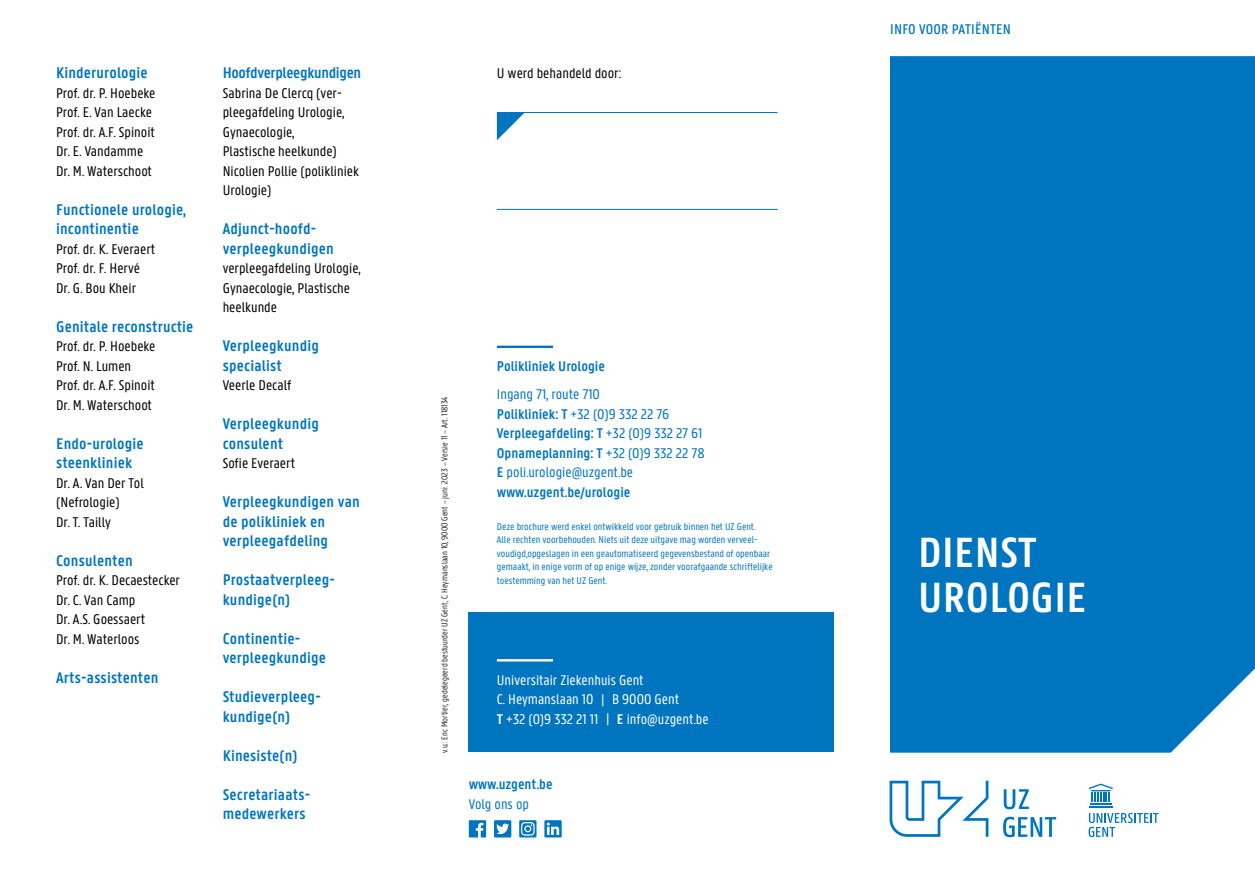
<style>
.page{position:relative;width:1255px;height:893px;background:#fff}
.page>*{position:absolute;margin:0;border:0;box-sizing:border-box;transform-origin:0 0}
.t1{font:600 45px/45px "U Gent Panno Text";letter-spacing:.01em;color:#fff}
.t2{font:600 16.5px/19.5px "U Gent Panno Text";letter-spacing:.01em;color:#0075bf}
.t3{font:600 16.5px "U Gent Panno Text";letter-spacing:-.02em;color:#0075bf}
.t4{font:15px/19.5px "U Gent Panno Text";color:#000}
.t5{font:15px/19.5px "U Gent Panno Text";color:#0075bf}
.t6{font:15px/19.5px "U Gent Panno Text";color:#fff}
.t7{font:600 15px "U Gent Panno Text";color:#0075bf}
.t8{font:500 15px "U Gent Panno Text";letter-spacing:.01em;color:#0075bf}
.t9{font:10.5px/13.5px "U Gent Panno Text";color:#0075bf}
.t10{font:300 9px "U Gent Panno Text";color:#000}
.s1{font-weight:600}
</style>
<div class="page">
<svg style="left:1088px;top:783px;width:24px;height:24px"></svg>
<svg style="left:1088px;top:813px;width:70px;height:24px"></svg>
<svg style="left:889px;top:781px;width:99px;height:56px"></svg>
<svg style="left:1003px;top:789px;width:25px;height:20px"></svg>
<svg style="left:1003px;top:817px;width:53px;height:20px"></svg>
<div style="left:890px;top:56px;width:364px;height:697px;background:#0075bf"></div>
<div style="left:469px;top:612px;width:364px;height:140px;background:#0075bf"></div>
<hr style="left:497px;top:659px;width:56px;height:2px;background:#fff">
<svg style="left:469px;top:820px;width:17px;height:17px"></svg>
<svg style="left:494px;top:820px;width:17px;height:17px"></svg>
<svg style="left:519px;top:820px;width:17px;height:17px"></svg>
<svg style="left:544px;top:820px;width:17px;height:17px"></svg>
<hr style="left:497px;top:346px;width:56px;height:2px;background:#0075bf">
<hr style="left:497px;top:209px;width:280px;height:1px;background:#0075bf">
<hr style="left:497px;top:112px;width:280px;height:1px;background:#0075bf">
<svg style="left:497px;top:113px;width:27px;height:27px"></svg>
<p class="t2" style="left:56px;top:63px;width:93px">Kinderurologie</p>
<p class="t4" style="left:56px;top:83px;width:101px">Prof. dr. P. Hoebeke<br>Prof. E. Van Laecke<br>Prof. dr. A.F. Spinoit<br>Dr. E. Vandamme<br>Dr. M. Waterschoot</p>
<p class="t2" style="left:56px;top:199px;width:132px">Functionele urologie, incontinentie</p>
<p class="t4" style="left:56px;top:239px;width:101px">Prof. dr. K. Everaert<br>Prof. dr. F. Hervé<br>Dr. G. Bou Kheir</p>
<p class="t2" style="left:56px;top:316px;width:139px">Genitale reconstructie</p>
<p class="t4" style="left:56px;top:336px;width:101px">Prof. dr. P. Hoebeke<br>Prof. N. Lumen<br>Prof. dr. A.F. Spinoit<br>Dr. M. Waterschoot</p>
<p class="t2" style="left:56px;top:433px;width:89px">Endo-urologie steenkliniek</p>
<p class="t4" style="left:56px;top:473px;width:89px">Dr. A. Van Der Tol (Nefrologie)<br>Dr. T. Tailly</p>
<p class="t2" style="left:56px;top:550px;width:78px">Consulenten</p>
<p class="t4" style="left:56px;top:570px;width:125px">Prof. dr. K. Decaestecker<br>Dr. C. Van Camp<br>Dr. A.S. Goessaert<br>Dr. M. Waterloos</p>
<p class="t2" style="left:56px;top:667px;width:104px">Arts-assistenten</p>
<p class="t3" style="left:223px;top:63px;width:140px">Hoofdverpleegkundigen</p>
<p class="t4" style="left:223px;top:83px;width:138px">Sabrina De Clercq (ver&shy;pleegafdeling Urologie,<br>Gynaecologie,<br>Plastische heelkunde)<br>Nicolien Pollie (polikliniek<br>Urologie)</p>
<p class="t2" style="left:223px;top:219px;width:113px">Adjunct-hoofd&shy;verpleegkundigen</p>
<p class="t4" style="left:223px;top:258px;width:139px">verpleegafdeling Urologie,<br>Gynaecologie, Plastische heelkunde</p>
<p class="t2" style="left:223px;top:336px;width:98px">Verpleegkundig specialist</p>
<p class="t4" style="left:223px;top:375px;width:70px">Veerle Decalf</p>
<p class="t2" style="left:223px;top:414px;width:98px">Verpleegkundig consulent</p>
<p class="t4" style="left:223px;top:453px;width:74px">Sofie Everaert</p>
<p class="t2" style="left:223px;top:492px;width:138px">Verpleegkundigen van de polikliniek en verpleegafdeling</p>
<p class="t2" style="left:223px;top:570px;width:112px">Prostaatverpleeg&shy;kundige(n)</p>
<p class="t2" style="left:223px;top:628px;width:105px">Continentie&shy;verpleegkundige</p>
<p class="t2" style="left:223px;top:687px;width:98px">Studieverpleeg&shy;kundige(n)</p>
<p class="t2" style="left:223px;top:745px;width:76px">Kinesiste(n)</p>
<p class="t2" style="left:223px;top:784px;width:88px">Secretariaats&shy;medewerkers</p>
<p class="t4" style="left:497px;top:63px;width:126px">U werd behandeld door:</p>
<p class="t10" style="left:439px;top:753px;width:358px;rotate:-90deg">v.u.: Eric Mortier, gedelegeerd bestuurder UZ Gent, C. Heymanslaan 10, 9000 Gent – juni 2023 – Versie 11 – Art. 118134</p>
<p class="t7" style="left:497px;top:357px;width:110px">Polikliniek Urologie</p>
<p class="t5" style="left:497px;top:385px;width:209px">Ingang 71, route 710<br><span class="s1">Polikliniek: T</span> +32 (0)9 332 22 76<br><span class="s1">Verpleegafdeling: T</span> +32 (0)9 332 27 61<br><span class="s1">Opnameplanning: T</span> +32 (0)9 332 22 78<br><span class="s1">E</span> poli.urologie@uzgent.be <span class="s1">www.uzgent.be/urologie</span></p>
<p class="t9" style="left:497px;top:520px;width:277px">Deze brochure werd enkel ontwikkeld voor gebruik binnen het UZ Gent.<br>Alle rechten voorbehouden. Niets uit deze uitgave mag worden verveel&shy;voudigd,opgeslagen in een geautomatiseerd gegevensbestand of openbaar gemaakt, in enige vorm of op enige wijze, zonder voorafgaande schriftelijke toestemming van het UZ Gent.</p>
<p class="t6" style="left:497px;top:670px;width:213px">Universitair Ziekenhuis Gent<br>C. Heymanslaan 10 | B 9000 Gent<br><span class="s1">T</span> +32 (0)9 332 21 11 | <span class="s1">E</span> info@uzgent.be</p>
<p class="t7" style="left:469px;top:775px;width:85px">www.uzgent.be</p>
<p class="t5" style="left:469px;top:794px;width:62px">Volg ons op</p>
<p class="t8" style="left:890px;top:20px;width:122px">INFO VOOR PATIËNTEN</p>
<h1 class="t1" style="left:918px;top:529px;width:170px">DIENST<br>UROLOGIE</h1>
</div>
